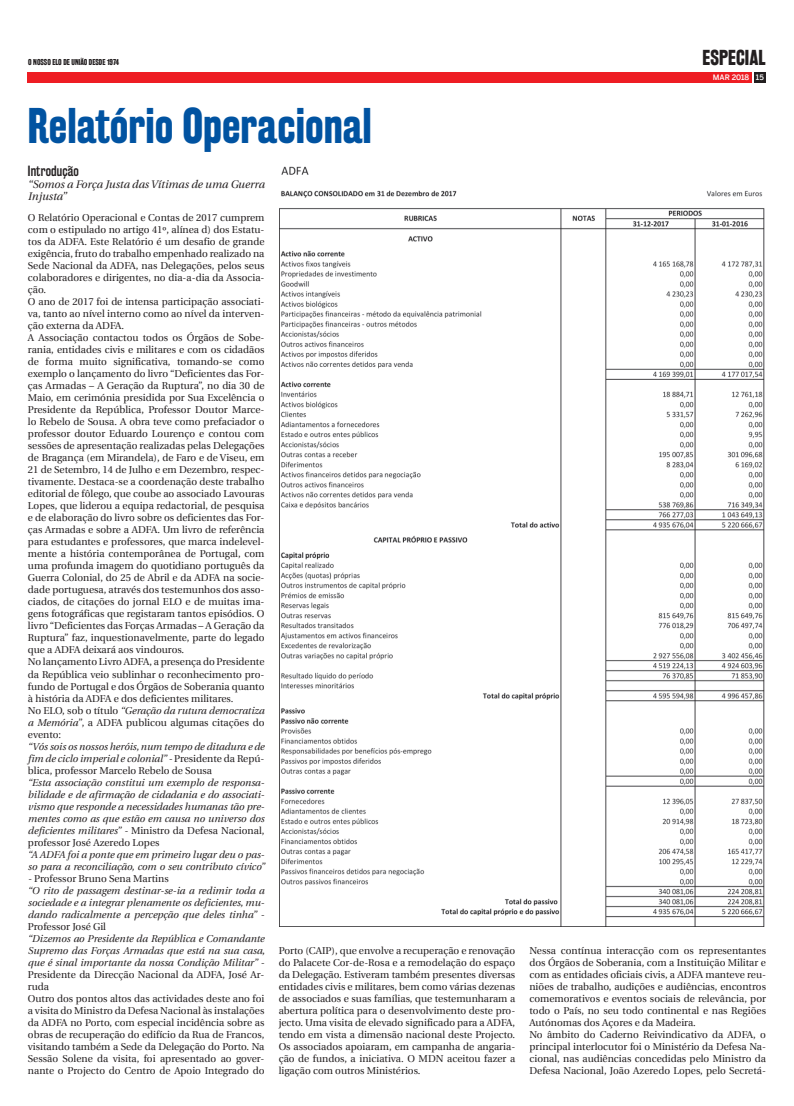
<style>
.page{position:relative;width:794px;height:1106px;background:#fff}
.page>*{position:absolute;margin:0;border:0;box-sizing:border-box;transform-origin:0 0}
.t1{font:700 44px "Rakesly Rg";color:#0153a1}
.t2{font:700 19px "Rakesly Rg";letter-spacing:.005em;color:#231f20}
.t3{font:13px "Rakesly Rg";letter-spacing:.01em;color:#231f20}
.t4{font:italic 11px/12px "Utopia";color:#231f20}
.t5{font:10px/12px "Utopia";color:#231f20}
.t6{font:italic 10px/12px "Utopia";color:#231f20;text-align:justify}
.t7{font:700 7.5px "Rakesly Rg";color:#231f20}
.t8{font:500 7.5px "Benton Sans";color:#fff}
.s1{font-style:italic}
.s2{font-style:normal}
</style>
<div class="page">
<div style="left:28px;top:72px;width:724px;height:10px;background:#ee1d23"></div>
<div style="left:754px;top:72px;width:11px;height:10px;background:#231f20"></div>
<img style="left:279px;top:166px;width:486px;height:760px">
<p class="t7" style="left:28px;top:58px;width:92px">O NOSSO ELO DE UNIÃO DESDE 1974</p>
<h2 class="t2" style="left:702px;top:46px;width:65px">ESPECIAL</h2>
<p class="t8" style="left:712px;top:73px;width:53px">MAR 2018 15</p>
<h1 class="t1" style="left:28px;top:99px;width:345px">RELATÓRIO OPERACIONAL</h1>
<h3 class="t3" style="left:28px;top:163px;width:53px">Introdução</h3>
<p class="t4" style="left:28px;top:178px;width:238px">“Somos a Força Justa das Vítimas de uma Guerra<br>Injusta”</p>
<p class="t5" style="left:28px;top:212px;width:238px">O Relatório Operacional e Contas de 2017 cumprem com o estipulado no artigo 41º, alínea d) dos Estatu&shy;tos da ADFA. Este Relatório é um desafio de grande exigência, fruto do trabalho empenhado realizado na Sede Nacional da ADFA, nas Delegações, pelos seus colaboradores e dirigentes, no dia-a-dia da Associa&shy;ção.<br>O ano de 2017 foi de intensa participação associati&shy;va, tanto ao nível interno como ao nível da interven&shy;ção externa da ADFA.<br>A Associação contactou todos os Órgãos de Sobe&shy;rania, entidades civis e militares e com os cidadãos de forma muito significativa, tomando-se como exemplo o lançamento do livro “Deficientes das For&shy;ças Armadas – A Geração da Ruptura”, no dia 30 de Maio, em cerimónia presidida por Sua Excelência o Presidente da República, Professor Doutor Marce&shy;lo Rebelo de Sousa. A obra teve como prefaciador o professor doutor Eduardo Lourenço e contou com sessões de apresentação realizadas pelas Delegações de Bragança (em Mirandela), de Faro e de Viseu, em 21 de Setembro, 14 de Julho e em Dezembro, respec&shy;tivamente. Destaca-se a coordenação deste trabalho editorial de fôlego, que coube ao associado Lavouras Lopes, que liderou a equipa redactorial, de pesquisa e de elaboração do livro sobre os deficientes das For&shy;ças Armadas e sobre a ADFA. Um livro de referência para estudantes e professores, que marca indelevel&shy;mente a história contemporânea de Portugal, com uma profunda imagem do quotidiano português da Guerra Colonial, do 25 de Abril e da ADFA na socie&shy;dade portuguesa, através dos testemunhos dos asso&shy;ciados, de citações do jornal ELO e de muitas ima&shy;gens fotográficas que registaram tantos episódios. O livro “Deficientes das Forças Armadas – A Geração da Ruptura” faz, inquestionavelmente, parte do legado que a ADFA deixará aos vindouros.<br>No lançamento Livro ADFA, a presença do Presidente da República veio sublinhar o reconhecimento pro&shy;fundo de Portugal e dos Órgãos de Soberania quanto à história da ADFA e dos deficientes militares.<br>No ELO, sob o título <span class="s1">“Geração da rutura democratiza a Memória”</span>, a ADFA publicou algumas citações do evento:</p>
<p class="t6" style="left:28px;top:740px;width:238px">“Vós sois os nossos heróis, num tempo de ditadura e de fim de ciclo imperial e colonial” - <span class="s2">Presidente da Repú&shy;blica, professor Marcelo Rebelo de Sousa</span></p>
<p class="t6" style="left:28px;top:776px;width:238px">“Esta associação constitui um exemplo de responsa&shy;bilidade e de afirmação de cidadania e do associati&shy;vismo que responde a necessidades humanas tão pre&shy;mentes como as que estão em causa no universo dos deficientes militares” - <span class="s2">Ministro da Defesa Nacional, professor José Azeredo Lopes</span></p>
<p class="t6" style="left:28px;top:848px;width:238px">“A ADFA foi a ponte que em primeiro lugar deu o pas&shy;so para a reconciliação, com o seu contributo cívico”</p>
<p class="t6" style="left:28px;top:872px;width:238px;text-align:left">- <span class="s2">Professor Bruno Sena Martins<br></span>“O rito de passagem destinar-se-ia a redimir toda a sociedade e a integrar plenamente os deficientes, mu&shy;dando radicalmente a percepção que deles tinha” -</p>
<p class="t5" style="left:28px;top:920px;width:80px">Professor José Gil</p>
<p class="t6" style="left:28px;top:932px;width:238px">“Dizemos ao Presidente da República e Comandante Supremo das Forças Armadas que está na sua casa, que é sinal importante da nossa Condição Militar” -</p>
<p class="t5" style="left:28px;top:968px;width:238px">Presidente da Direcção Nacional da ADFA, José Ar&shy;ruda<br>Outro dos pontos altos das actividades deste ano foi a visita do Ministro da Defesa Nacional às instalações da ADFA no Porto, com especial incidência sobre as obras de recuperação do edifício da Rua de Francos, visitando também a Sede da Delegação do Porto. Na Sessão Solene da visita, foi apresentado ao gover&shy;nante o Projecto do Centro de Apoio Integrado do</p>
<p class="t5" style="left:279px;top:944px;width:238px;text-align:justify">Porto (CAIP), que envolve a recuperação e renovação do Palacete Cor-de-Rosa e a remodelação do espaço da Delegação. Estiveram também presentes diversas entidades civis e militares, bem como várias dezenas de associados e suas famílias, que testemunharam a abertura política para o desenvolvimento deste pro&shy;jecto. Uma visita de elevado significado para a ADFA, tendo em vista a dimensão nacional deste Projecto.<br>Os associados apoiaram, em campanha de angaria&shy;ção de fundos, a iniciativa. O MDN aceitou fazer a ligação com outros Ministérios.</p>
<p class="t5" style="left:529px;top:944px;width:238px">Nessa contínua interacção com os representantes dos Órgãos de Soberania, com a Instituição Militar e com as entidades oficiais civis, a ADFA manteve reu&shy;niões de trabalho, audições e audiências, encontros comemorativos e eventos sociais de relevância, por todo o País, no seu todo continental e nas Regiões Autónomas dos Açores e da Madeira.<br>No âmbito do Caderno Reivindicativo da ADFA, o principal interlocutor foi o Ministério da Defesa Na&shy;cional, nas audiências concedidas pelo Ministro da Defesa Nacional, João Azeredo Lopes, pelo Secretá-</p>
</div>
